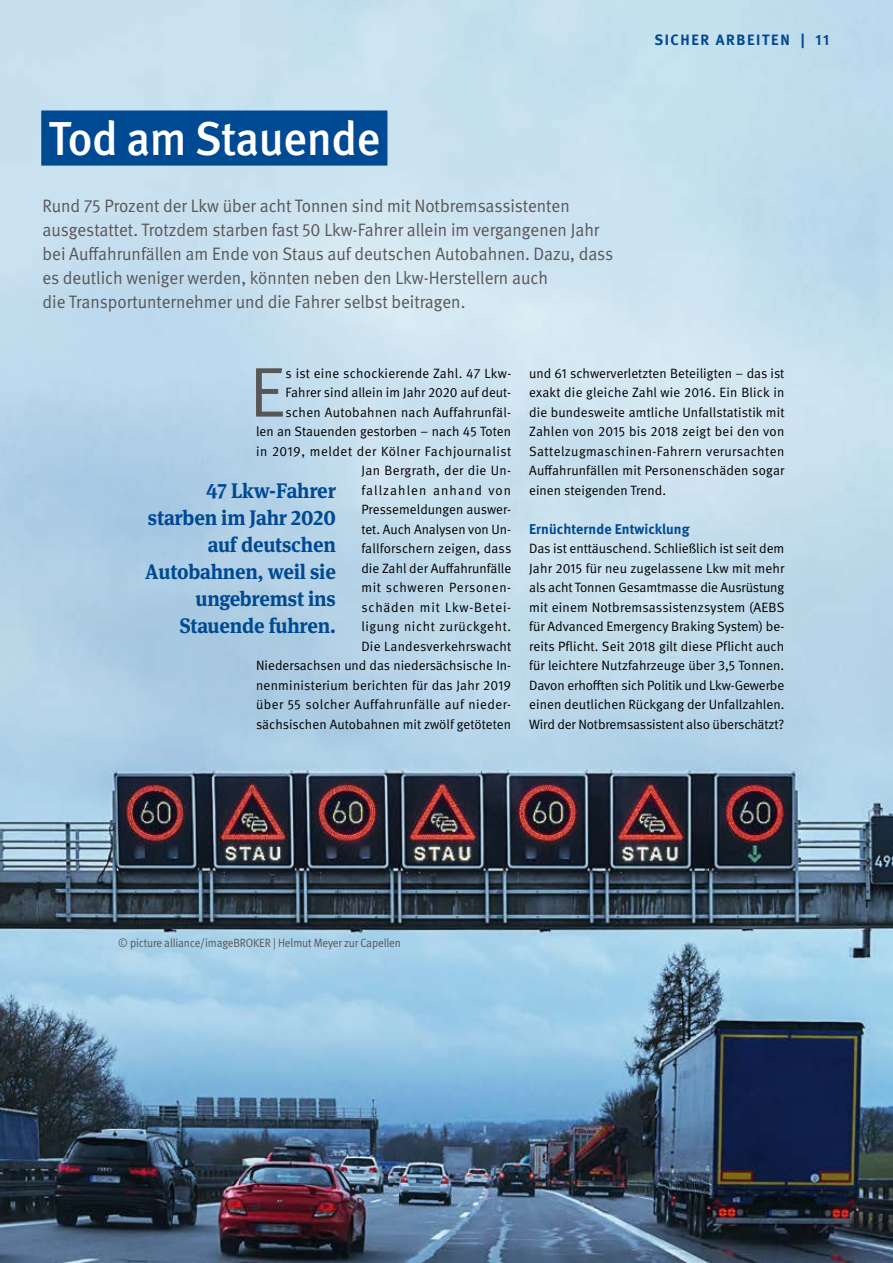
<style>
.page{position:relative;width:893px;height:1263px;background:#fff}
.page>*{position:absolute;margin:0;border:0;box-sizing:border-box;transform-origin:0 0}
.t1{font:70.35px "DGUV Meta";color:#585757}
.t2{font:500 47.55px "DGUV Meta";letter-spacing:-.01em;color:#fff}
.t3{font:700 21px/27px "DGUV Meta Serif";letter-spacing:-.01em;color:#004a93;text-align:right;scale:.95 1}
.t4{font:18px/24px "DGUV Meta";color:#585757;scale:.96 1}
.t5{font:700 15px "DGUV Meta";letter-spacing:.11em;color:#004a93}
.t6{font:700 14.25px "DGUV Meta";letter-spacing:.005em;color:#004a93}
.t7{font:13.5px/19.5px "DGUV Meta";letter-spacing:.01em;color:#000;text-align:justify}
.t8{font:12px "DGUV Meta";letter-spacing:-.01em;color:#585757;scale:.93 1}
</style>
<div class="page">
<img style="left:0;top:0;width:893px;height:1263px">
<div style="left:41px;top:110px;width:346px;height:56px;background:#004a93"></div>
<h2 class="t2" style="left:49px;top:111px;width:333px">Tod am Stauende</h2>
<p class="t4" style="left:43px;top:194px;width:596px">Rund 75 Prozent der Lkw über acht Tonnen sind mit Notbremsassistenten ausgestattet. Trotzdem starben fast 50 Lkw-Fahrer allein im vergangenen Jahr bei Auffahrunfällen am Ende von Staus auf deutschen Autobahnen. Dazu, dass es deutlich weniger werden, könnten neben den Lkw-Herstellern auch<br>die Transportunternehmer und die Fahrer selbst beitragen.</p>
<p class="t5" style="left:654px;top:31px;width:176px">SICHER ARBEITEN | 11</p>
<p class="t7" style="left:256px;top:363px;width:257px;text-align:right">s ist eine schockierende Zahl. 47 Lkw-Fahrer sind allein im Jahr 2020 auf deut&shy;schen Autobahnen nach Auffahrunfäl-<br>len an Stauenden gestorben – nach 45 Toten in 2019, meldet der Kölner Fachjournalist Jan Bergrath, der die Un-<br>fallzahlen anhand von<br>Pressemeldungen auswer-<br>tet. Auch Analysen von Un-<br>fallforschern zeigen, dass<br>die Zahl der Auffahrunfälle<br>mit schweren Personen-<br>schäden mit Lkw-Betei-<br>ligung nicht zurückgeht.<br>Die Landesverkehrswacht<br>Niedersachsen und das niedersächsische In&shy;nenministerium berichten für das Jahr 2019 über 55 solcher Auffahrunfälle auf nieder&shy;sächsischen Autobahnen mit zwölf getöteten</p>
<p class="t7" style="left:529px;top:363px;width:257px">und 61 schwerverletzten Beteiligten – das ist exakt die gleiche Zahl wie 2016. Ein Blick in die bundesweite amtliche Unfallstatistik mit Zahlen von 2015 bis 2018 zeigt bei den von Sattelzugmaschinen-Fahrern verursachten Auffahrunfällen mit Personenschäden sogar einen steigenden Trend.</p>
<h1 class="t1" style="left:250px;top:351px;width:37px">E</h1>
<h3 class="t3" style="left:145px;top:478px;width:202px">47 Lkw-Fahrer starben im Jahr 2020 auf deutschen<br>Autobahnen, weil sie ungebremst ins<br>Stauende fuhren.</h3>
<p class="t6" style="left:529px;top:520px;width:162px">Ernüchternde Entwicklung</p>
<p class="t7" style="left:529px;top:539px;width:257px">Das ist enttäuschend. Schließlich ist seit dem Jahr 2015 für neu zugelassene Lkw mit mehr als acht Tonnen Gesamtmasse die Ausrüstung mit einem Notbremsassistenzsystem (AEBS für Advanced Emergency Braking System) be&shy;reits Pflicht. Seit 2018 gilt diese Pflicht auch für leichtere Nutzfahrzeuge über 3,5 Tonnen.<br>Davon erhofften sich Politik und Lkw-Gewerbe einen deutlichen Rückgang der Unfallzahlen.<br>Wird der Notbremsassistent also überschätzt?</p>
<p class="t8" style="left:118px;top:936px;width:305px">© picture alliance/imageBROKER | Helmut Meyer zur Capellen</p>
</div>
